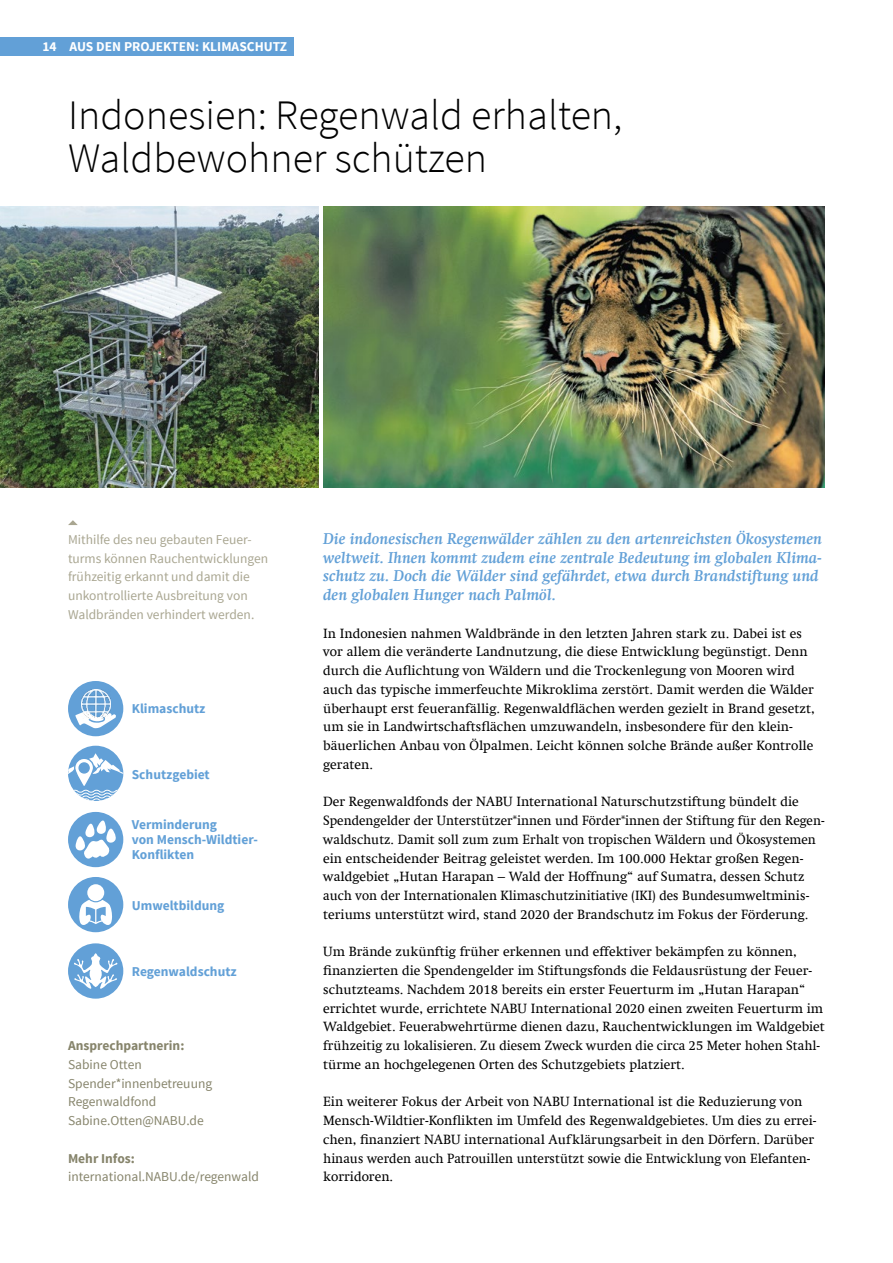
<style>
.page{position:relative;width:893px;height:1263px;background:#fff}
.page>*{position:absolute;margin:0;border:0;box-sizing:border-box;transform-origin:0 0}
.t1{font:300 42px/43.2px "Source Sans Pro";color:#000}
.t2{font:italic 700 15.75px/18.8px "Swift Com";color:#62a0d7}
.t3{font:13.5px/18.8px "Swift Com";color:#000}
.t4{font:13.5px/18.8px "Source Sans Pro";color:#a9a691}
.t5{font:13.5px/18.8px "Source Sans Pro";color:#86846b}
.t6{font:700 13.5px/15px "Source Sans Pro";color:#62a0d7}
.t7{font:700 13.5px "Source Sans Pro";color:#fff}
.t8{font:700 13.5px "Source Sans Pro";color:#86846b}
</style>
<div class="page">
<svg style="left:68px;top:520px;width:10px;height:5px"></svg>
<div style="left:68px;top:943px;width:55px;height:56px;background:#62a0d7;border-radius:50%"></div>
<svg style="left:73px;top:953px;width:45px;height:40px"></svg>
<img style="left:0;top:206px;width:319px;height:282px">
<img style="left:323px;top:206px;width:502px;height:282px">
<div style="left:0;top:38px;width:293px;height:18px;background:#62a0d7"></div>
<div style="left:68px;top:746px;width:55px;height:55px;background:#62a0d7;border-radius:50%"></div>
<svg style="left:68px;top:753px;width:55px;height:48px"></svg>
<div style="left:68px;top:877px;width:55px;height:55px;background:#62a0d7;border-radius:50%"></div>
<svg style="left:79px;top:900px;width:33px;height:25px"></svg>
<div style="left:87px;top:884px;width:17px;height:17px;background:#fff;border-radius:50%"></div>
<div style="left:68px;top:812px;width:55px;height:55px;background:#62a0d7;border-radius:50%"></div>
<svg style="left:75px;top:817px;width:42px;height:44px"></svg>
<div style="left:68px;top:681px;width:55px;height:55px;background:#62a0d7;border-radius:50%"></div>
<svg style="left:75px;top:713px;width:41px;height:15px"></svg>
<img style="left:81px;top:689px;width:29px;height:29px">
<p class="t7" style="left:43px;top:38px;width:16px">14</p>
<p class="t7" style="left:70px;top:38px;width:219px">AUS DEN PROJEKTEN: KLIMASCHUTZ</p>
<h1 class="t1" style="left:68px;top:94px;width:556px">Indonesien: Regenwald erhalten,<br>Waldbewohner schützen</h1>
<p class="t4" style="left:68px;top:530px;width:202px">Mithilfe des neu gebauten Feuer&shy;turms können Rauchentwicklungen frühzeitig erkannt und damit die unkontrollierte Ausbreitung von Waldbränden verhindert werden.</p>
<p class="t6" style="left:132px;top:701px;width:75px">Klimaschutz</p>
<p class="t6" style="left:132px;top:767px;width:79px">Schutzgebiet</p>
<p class="t6" style="left:132px;top:818px;width:128px">Verminderung<br>von Mensch-Wildtier-<br>Konflikten</p>
<p class="t6" style="left:132px;top:898px;width:94px">Umweltbildung</p>
<p class="t6" style="left:132px;top:964px;width:106px">Regenwaldschutz</p>
<p class="t8" style="left:68px;top:1037px;width:118px">Ansprechpartnerin:</p>
<p class="t5" style="left:68px;top:1055px;width:146px">Sabine Otten<br>Spender*innenbetreuung<br>Regenwaldfond<br>Sabine.Otten@NABU.de</p>
<p class="t8" style="left:68px;top:1149px;width:68px">Mehr Infos:</p>
<p class="t5" style="left:68px;top:1168px;width:192px">international.NABU.de/regenwald</p>
<p class="t2" style="left:323px;top:529px;width:500px">Die indonesischen Regenwälder zählen zu den artenreichsten Ökosystemen weltweit. Ihnen kommt zudem eine zentrale Bedeutung im globalen Klima&shy;schutz zu. Doch die Wälder sind gefährdet, etwa durch Brandstiftung und den globalen Hunger nach Palmöl.</p>
<p class="t3" style="left:323px;top:624px;width:493px">In Indonesien nahmen Waldbrände in den letzten Jahren stark zu. Dabei ist es vor allem die veränderte Landnutzung, die diese Entwicklung begünstigt. Denn durch die Auflichtung von Wäldern und die Trockenlegung von Mooren wird auch das typische immerfeuchte Mikroklima zerstört. Damit werden die Wälder überhaupt erst feueranfällig. Regenwaldflächen werden gezielt in Brand gesetzt, um sie in Landwirtschaftsflächen umzuwandeln, insbesondere für den klein&shy;bäuerlichen Anbau von Ölpalmen. Leicht können solche Brände außer Kontrolle geraten.</p>
<p class="t3" style="left:323px;top:792px;width:503px">Der Regenwaldfonds der NABU International Naturschutzstiftung bündelt die Spendengelder der Unterstützer*innen und Förder*innen der Stiftung für den Regen&shy;waldschutz. Damit soll zum zum Erhalt von tropischen Wäldern und Ökosystemen ein entscheidender Beitrag geleistet werden. Im 100.000 Hektar großen Regen&shy;waldgebiet „Hutan Harapan – Wald der Hoffnung“ auf Sumatra, dessen Schutz auch von der Internationalen Klimaschutzinitiative (IKI) des Bundesumweltminis&shy;teriums unterstützt wird, stand 2020 der Brandschutz im Fokus der Förderung.</p>
<p class="t3" style="left:323px;top:942px;width:503px">Um Brände zukünftig früher erkennen und effektiver bekämpfen zu können, finanzierten die Spendengelder im Stiftungsfonds die Feldausrüstung der Feuer&shy;schutzteams. Nachdem 2018 bereits ein erster Feuerturm im „Hutan Harapan“ errichtet wurde, errichtete NABU International 2020 einen zweiten Feuerturm im Waldgebiet. Feuerabwehrtürme dienen dazu, Rauchentwicklungen im Waldgebiet frühzeitig zu lokalisieren. Zu diesem Zweck wurden die circa 25 Meter hohen Stahl&shy;türme an hochgelegenen Orten des Schutzgebiets platziert.</p>
<p class="t3" style="left:323px;top:1092px;width:495px">Ein weiterer Fokus der Arbeit von NABU International ist die Reduzierung von Mensch-Wildtier-Konflikten im Umfeld des Regenwaldgebietes. Um dies zu errei&shy;chen, finanziert NABU international Aufklärungsarbeit in den Dörfern. Darüber hinaus werden auch Patrouillen unterstützt sowie die Entwicklung von Elefanten&shy;korridoren.</p>
</div>
